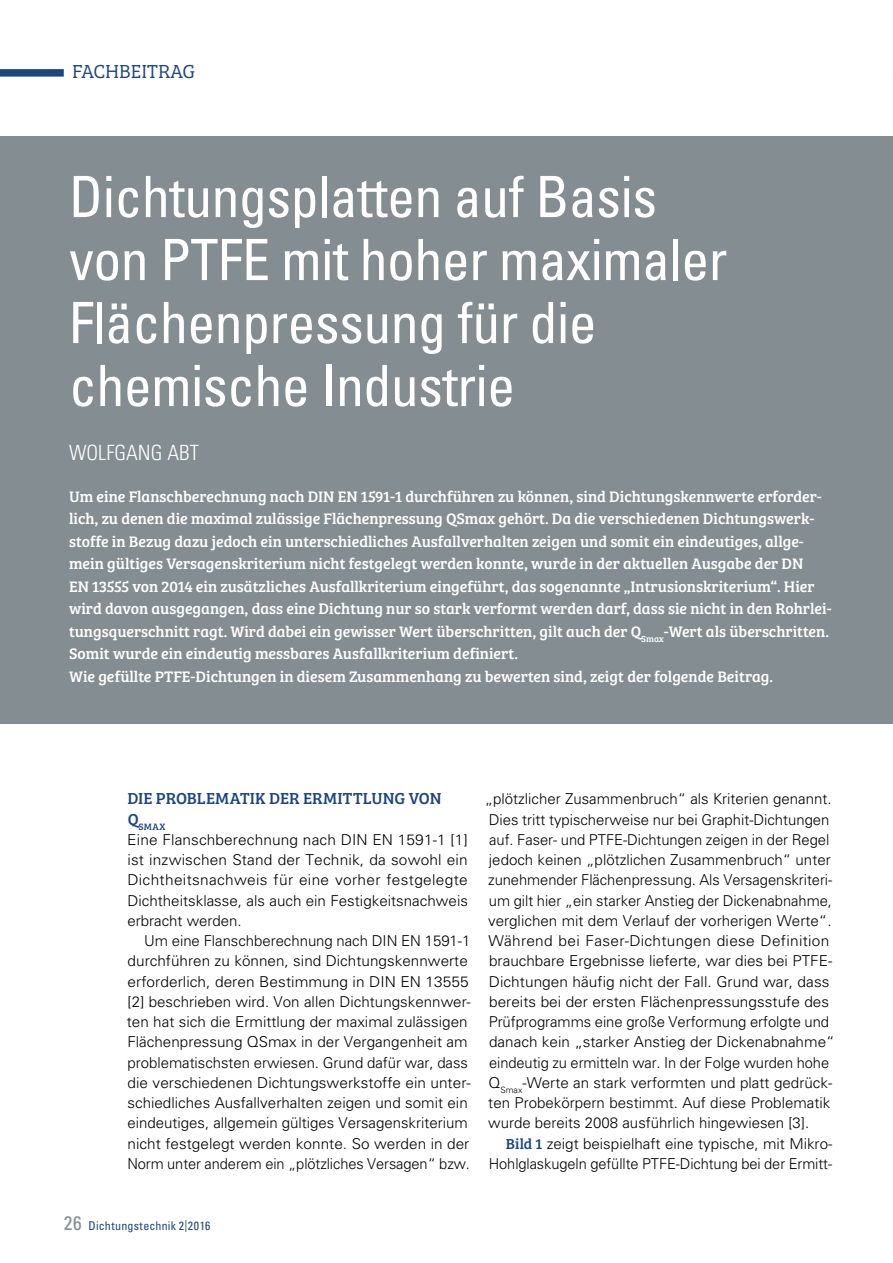
<style>
.page{position:relative;width:893px;height:1263px;background:#fff}
.page>*{position:absolute;margin:0;border:0;box-sizing:border-box;transform-origin:0 0}
.t1{font:condensed 57px/63px "Univers";letter-spacing:-.01em;color:#fff}
.t2{font:300 condensed 21px "Univers";color:#fff}
.t3{font:19.5px "Bree Serif Lt";color:#1d457e}
.t4{font:16.5px "Bree Serif";color:#1d457e}
.t5{font:15.75px/22.5px "Bree Serif";color:#fff}
.t6{font:300 15px/20.2px "Univers";color:#000}
.t7{font:condensed 12px "Univers";letter-spacing:.015em;color:#1d457e}
.t8{font:9.6px "Bree Serif";color:#1d457e}
.s1{font-family:"Bree Serif";font-weight:400;color:#1d457e}
.s2{font-size:19.5px;color:#848d91}
</style>
<div class="page">
<div style="left:0;top:69px;width:64px;height:8px;background:#1d457e"></div>
<div style="left:0;top:136px;width:893px;height:587px;background:#848d91"></div>
<h3 class="t3" style="left:72px;top:57px;width:124px">FACHBEITRAG</h3>
<h1 class="t1" style="left:69px;top:165px;width:660px">Dichtungsplatten auf Basis von PTFE mit hoher maximaler<br>Flächenpressung für die chemische Industrie</h1>
<h2 class="t2" style="left:69px;top:440px;width:131px">WOLFGANG ABT</h2>
<p class="t5" style="left:69px;top:484px;width:764px">Um eine Flanschberechnung nach DIN EN 1591-1 durchführen zu können, sind Dichtungskennwerte erforder&shy;lich, zu denen die maximal zulässige Flächenpressung QSmax gehört. Da die verschiedenen Dichtungswerk&shy;stoffe in Bezug dazu jedoch ein unterschiedliches Ausfallverhalten zeigen und somit ein eindeutiges, allge&shy;mein gültiges Versagenskriterium nicht festgelegt werden konnte, wurde in der aktuellen Ausgabe der DN<br>EN 13555 von 2014 ein zusätzliches Ausfallkriterium eingeführt, das sogenannte „Intrusionskriterium“. Hier wird davon ausgegangen, dass eine Dichtung nur so stark verformt werden darf, dass sie nicht in den Rohrlei&shy;tungsquerschnitt ragt. Wird dabei ein gewisser Wert überschritten, gilt auch der Q<sub>Smax</sub>-Wert als überschritten.<br>Somit wurde ein eindeutig messbares Ausfallkriterium definiert.<br>Wie gefüllte PTFE-Dichtungen in diesem Zusammenhang zu bewerten sind, zeigt der folgende Beitrag.</p>
<p class="t4" style="left:127px;top:786px;width:316px">DIE PROBLEMATIK DER ERMITTLUNG VON</p>
<p class="t8" style="left:128px;top:820px;width:39px"><sup>Q</sup>SMAX</p>
<p class="t6" style="left:127px;top:829px;width:342px;text-align:justify">Eine Flanschberechnung nach DIN EN 1591-1 [1] ist inzwischen Stand der Technik, da sowohl ein Dichtheitsnachweis für eine vorher festgelegte Dichtheitsklasse, als auch ein Festigkeitsnachweis erbracht werden.</p>
<p class="t6" style="left:127px;top:931px;width:345px;text-indent:17px">Um eine Flanschberechnung nach DIN EN 1591-1 durchführen zu können, sind Dichtungskennwerte erforderlich, deren Bestimmung in DIN EN 13555 [2] beschrieben wird. Von allen Dichtungskennwer&shy;ten hat sich die Ermittlung der maximal zulässigen Flächenpressung QSmax in der Vergangenheit am problematischsten erwiesen. Grund dafür war, dass die verschiedenen Dichtungswerkstoffe ein unter&shy;schiedliches Ausfallverhalten zeigen und somit ein eindeutiges, allgemein gültiges Versagenskriterium nicht festgelegt werden konnte. So werden in der Norm unter anderem ein „plötzliches Versagen“ bzw.</p>
<p class="t6" style="left:485px;top:789px;width:351px">„plötzlicher Zusammenbruch“ als Kriterien genannt.<br>Dies tritt typischerweise nur bei Graphit-Dichtungen auf. Faser- und PTFE-Dichtungen zeigen in der Regel jedoch keinen „plötzlichen Zusammenbruch“ unter zunehmender Flächenpressung. Als Versagenskriteri&shy;um gilt hier „ein starker Anstieg der Dickenabnahme, verglichen mit dem Verlauf der vorherigen Werte“.<br>Während bei Faser-Dichtungen diese Definition brauchbare Ergebnisse lieferte, war dies bei PTFE-Dichtungen häufig nicht der Fall. Grund war, dass bereits bei der ersten Flächenpressungsstufe des Prüfprogramms eine große Verformung erfolgte und danach kein „starker Anstieg der Dickenabnahme“ eindeutig zu ermitteln war. In der Folge wurden hohe Q<sub>Smax</sub>-Werte an stark verformten und platt gedrück&shy;ten Probekörpern bestimmt. Auf diese Problematik wurde bereits 2008 ausführlich hingewiesen [3].</p>
<p class="t6" style="left:489px;top:1133px;width:345px;text-align:right"><span class="s1">Bild 1</span> zeigt beispielhaft eine typische, mit Mikro-<br>Hohlglaskugeln gefüllte PTFE-Dichtung bei der Ermitt-</p>
<p class="t7" style="left:64px;top:1218px;width:148px"><span class="s2">26</span> Dichtungstechnik 2|2016</p>
</div>
